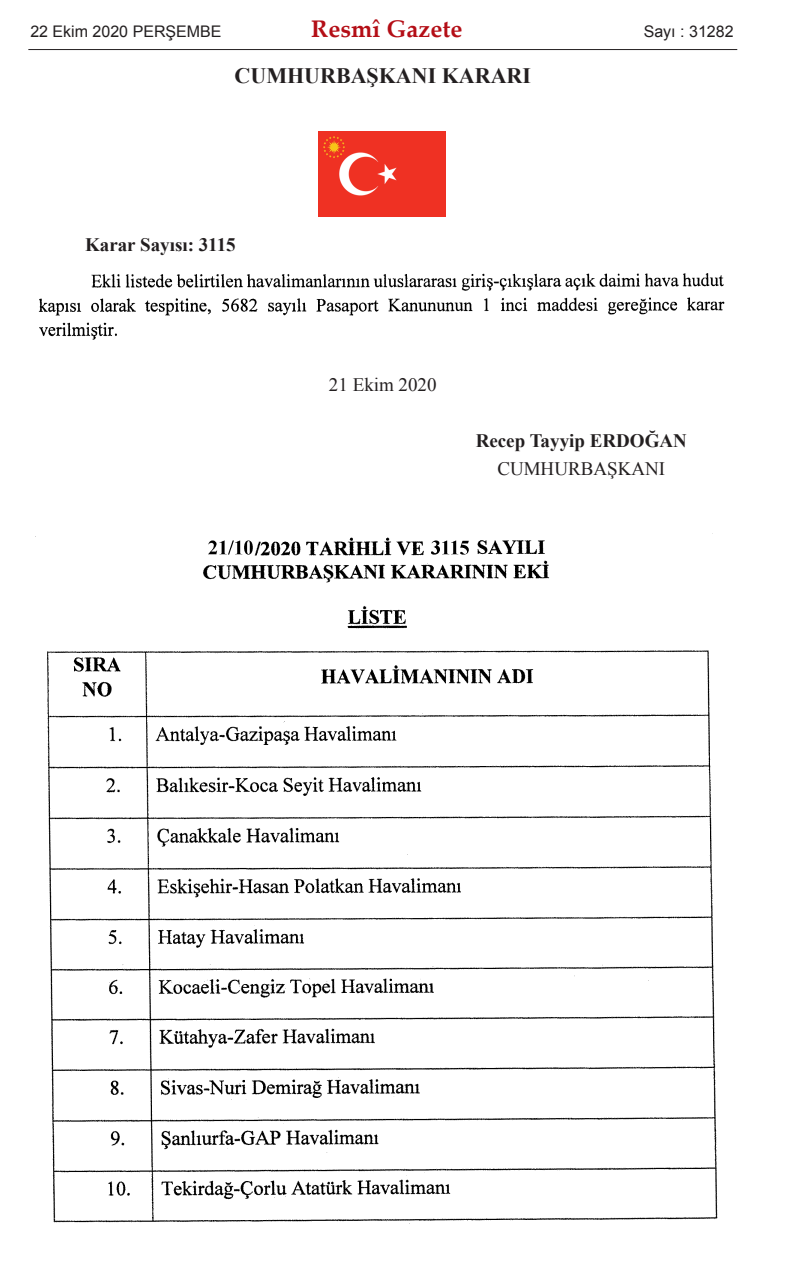
<style>
.page{position:relative;width:794px;height:1270px;background:#fff}
.page>*{position:absolute;margin:0;border:0;box-sizing:border-box;transform-origin:0 0}
.t1{font:700 24px "Palatino Linotype";color:#b40e16}
.t2{font:700 22px "Times New Roman";color:#231f20}
.t3{font:700 19px "Times New Roman";color:#231f20}
.t4{font:19px "Times New Roman";color:#231f20}
.t5{font:16px "Arial";color:#231f20}
</style>
<div class="page">
<img style="left:318px;top:131px;width:127px;height:85px">
<img style="left:38px;top:273px;width:687px;height:67px">
<img style="left:35px;top:533px;width:683px;height:691px">
<hr style="left:28px;top:49px;width:709px;height:1px;background:#231f20">
<p class="t5" style="left:30px;top:22px;width:193px">22 Ekim 2020 PERŞEMBE</p>
<p class="t1" style="left:311px;top:19px;width:153px">Resmî Gazete</p>
<p class="t5" style="left:643px;top:22px;width:91px">Sayı : 31282</p>
<p class="t2" style="left:234px;top:63px;width:298px">CUMHURBAŞKANI KARARI</p>
<p class="t3" style="left:85px;top:234px;width:152px">Karar Sayısı: 3115</p>
<p class="t4" style="left:329px;top:374px;width:109px">21 Ekim 2020</p>
<p class="t3" style="left:476px;top:430px;width:213px">Recep Tayyip ERDOĞAN</p>
<p class="t4" style="left:497px;top:458px;width:169px">CUMHURBAŞKANI</p>
</div>
